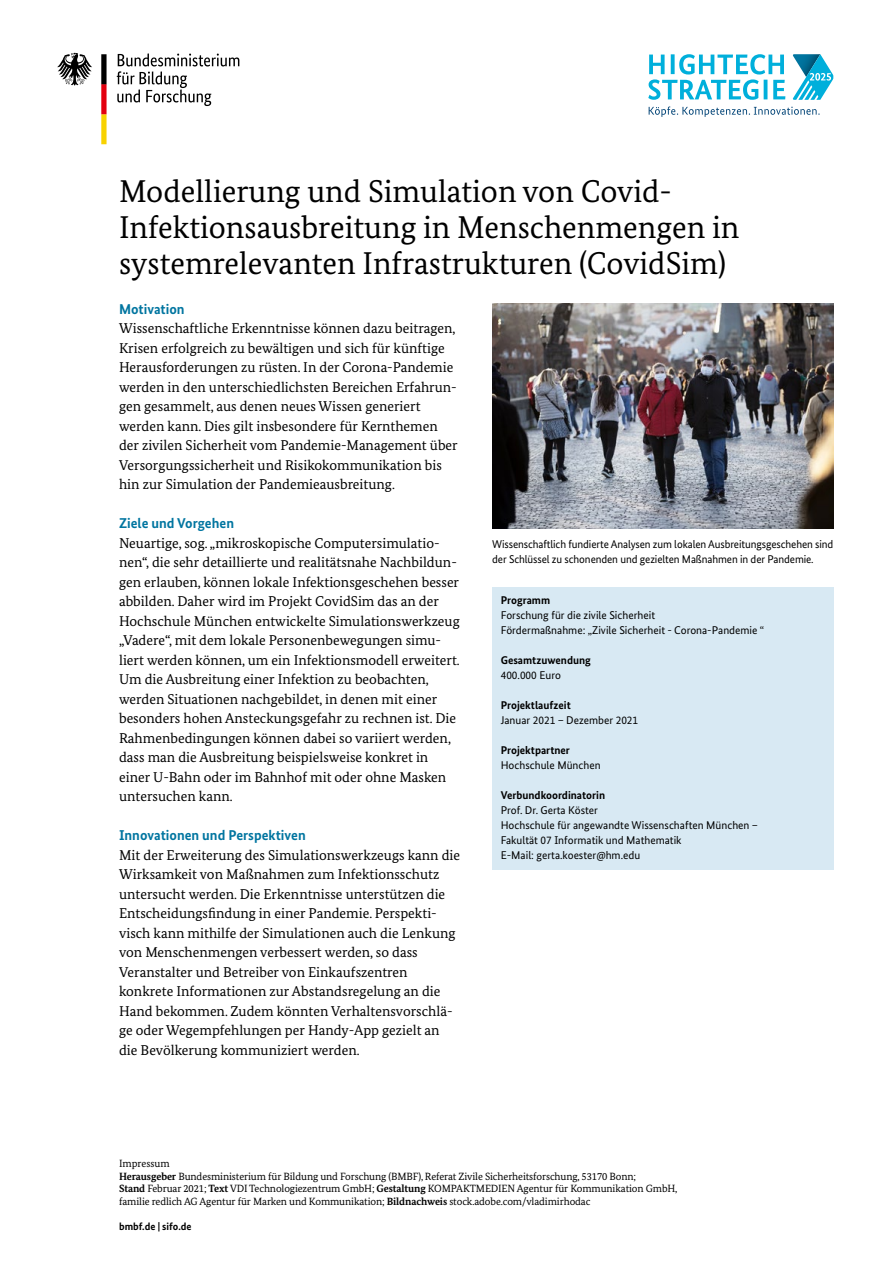
<style>
.page{position:relative;width:893px;height:1263px;background:#fff}
.page>*{position:absolute;margin:0;border:0;box-sizing:border-box;transform-origin:0 0}
.H1_Headline{font:31.5px/36px "Bundes Serif";color:#000}
.P_Fliess{font:14.25px/19.5px "Bundes Serif";color:#000}
.H2_Headline{font:700 14.25px "Bundes Sans";color:#0075a0}
.P_Kasten{font:11.25px/15px "Bundes Sans";color:#000}
.BU_Caption{font:11.25px/15px "Bundes Sans";letter-spacing:-.01em;color:#000}
.H2_Kasten_Head{font:700 11.25px "Bundes Sans";color:#000}
.P_Impressum{font:10.5px/12.6px "Bundes Serif";letter-spacing:-.01em;color:#000}
.URL{font:700 10.5px "Bundes Sans";color:#000}
.H2_Impressum{font:10.5px "Bundes Serif";color:#000}
.s1{font-weight:700}
</style>
<div class="page">
<div style="left:492px;top:587px;width:341px;height:282px;background:#d8e9f3"></div>
<img style="left:492px;top:304px;width:341px;height:224px">
<svg style="left:117px;top:53px;width:122px;height:53px"></svg>
<svg style="left:57px;top:53px;width:35px;height:33px"></svg>
<svg style="left:101px;top:54px;width:6px;height:90px"></svg>
<svg style="left:648px;top:54px;width:137px;height:46px"></svg>
<svg style="left:671px;top:54px;width:4px;height:20px"></svg>
<hr style="left:764px;top:80px;width:3px;height:19px;background:#00afdb">
<svg style="left:649px;top:106px;width:171px;height:10px"></svg>
<svg style="left:792px;top:54px;width:41px;height:46px"></svg>
<h1 class="H1_Headline" style="left:119px;top:173px;width:622px">Modellierung und Simulation von Covid-<br>Infektionsausbreitung in Menschenmengen in systemrelevanten Infrastrukturen (CovidSim)</h1>
<h2 class="H2_Headline" style="left:119px;top:300px;width:67px">Motivation</h2>
<p class="P_Fliess" style="left:119px;top:318px;width:340px">Wissenschaftliche Erkenntnisse können dazu beitragen, Krisen erfolgreich zu bewältigen und sich für künftige Herausforderungen zu rüsten. In der Corona-Pandemie werden in den unterschiedlichsten Bereichen Erfahrun&shy;gen gesammelt, aus denen neues Wissen generiert werden kann. Dies gilt insbesondere für Kernthemen der zivilen Sicherheit vom Pandemie-Management über Versorgungssicherheit und Risikokommunikation bis hin zur Simulation der Pandemieausbreitung.</p>
<h2 class="H2_Headline" style="left:119px;top:514px;width:116px">Ziele und Vorgehen</h2>
<p class="P_Fliess" style="left:119px;top:533px;width:342px">Neuartige, sog. „mikroskopische Computersimulatio&shy;nen“, die sehr detaillierte und realitätsnahe Nachbildun&shy;gen erlauben, können lokale Infektionsgeschehen besser abbilden. Daher wird im Projekt CovidSim das an der Hochschule München entwickelte Simulationswerkzeug „Vadere“, mit dem lokale Personenbewegungen simu&shy;liert werden können, um ein Infektionsmodell erweitert.<br>Um die Ausbreitung einer Infektion zu beobachten, werden Situationen nachgebildet, in denen mit einer besonders hohen Ansteckungsgefahr zu rechnen ist. Die Rahmenbedingungen können dabei so variiert werden, dass man die Ausbreitung beispielsweise konkret in einer U-Bahn oder im Bahnhof mit oder ohne Masken untersuchen kann.</p>
<h2 class="H2_Headline" style="left:119px;top:826px;width:188px">Innovationen und Perspektiven</h2>
<p class="P_Fliess" style="left:119px;top:845px;width:343px">Mit der Erweiterung des Simulationswerkzeugs kann die Wirksamkeit von Maßnahmen zum Infektionsschutz untersucht werden. Die Erkenntnisse unterstützen die Entscheidungsfindung in einer Pandemie. Perspekti&shy;visch kann mithilfe der Simulationen auch die Lenkung von Menschenmengen verbessert werden, so dass Veranstalter und Betreiber von Einkaufszentren konkrete Informationen zur Abstandsregelung an die Hand bekommen. Zudem könnten Verhaltensvorschlä&shy;ge oder Wegempfehlungen per Handy-App gezielt an die Bevölkerung kommuniziert werden.</p>
<p class="BU_Caption" style="left:492px;top:536px;width:343px">Wissenschaftlich fundierte Analysen zum lokalen Ausbreitungsgeschehen sind der Schlüssel zu schonenden und gezielten Maßnahmen in der Pandemie.</p>
<h2 class="H2_Kasten_Head" style="left:501px;top:593px;width:51px">Programm</h2>
<p class="P_Kasten" style="left:501px;top:607px;width:156px">Forschung für die zivile Sicherheit</p>
<p class="P_Kasten" style="left:501px;top:622px;width:265px">Fördermaßnahme: „Zivile Sicherheit - Corona-Pandemie “</p>
<h2 class="H2_Kasten_Head" style="left:501px;top:653px;width:92px">Gesamtzuwendung</h2>
<p class="P_Kasten" style="left:501px;top:667px;width:62px">400.000 Euro</p>
<h2 class="H2_Kasten_Head" style="left:501px;top:698px;width:72px">Projektlaufzeit</h2>
<p class="P_Kasten" style="left:501px;top:712px;width:139px">Januar 2021 – Dezember 2021</p>
<h2 class="H2_Kasten_Head" style="left:501px;top:743px;width:71px">Projektpartner</h2>
<p class="P_Kasten" style="left:501px;top:757px;width:101px">Hochschule München</p>
<h2 class="H2_Kasten_Head" style="left:501px;top:788px;width:106px">Verbundkoordinatorin</h2>
<p class="P_Kasten" style="left:501px;top:802px;width:259px">Prof. Dr. Gerta Köster<br>Hochschule für angewandte Wissenschaften München –<br>Fakultät 07 Informatik und Mathematik</p>
<p class="P_Kasten" style="left:501px;top:847px;width:141px">E-Mail: gerta.koester@hm.edu</p>
<h2 class="H2_Impressum" style="left:119px;top:1157px;width:52px">Impressum</h2>
<p class="P_Impressum" style="left:119px;top:1170px;width:560px"><span class="s1">Herausgeber</span> Bundesministerium für Bildung und Forschung (BMBF), Referat Zivile Sicherheitsforschung, 53170 Bonn;<br><span class="s1">Stand</span> Februar 2021; <span class="s1">Text</span> VDI Technologiezentrum GmbH; <span class="s1">Gestaltung</span> KOMPAKTMEDIEN Agentur für Kommunikation GmbH, familie redlich AG Agentur für Marken und Kommunikation; <span class="s1">Bildnachweis</span> stock.adobe.com/vladimirhodac</p>
<p class="URL" style="left:119px;top:1220px;width:74px">bmbf.de | sifo.de</p>
</div>
